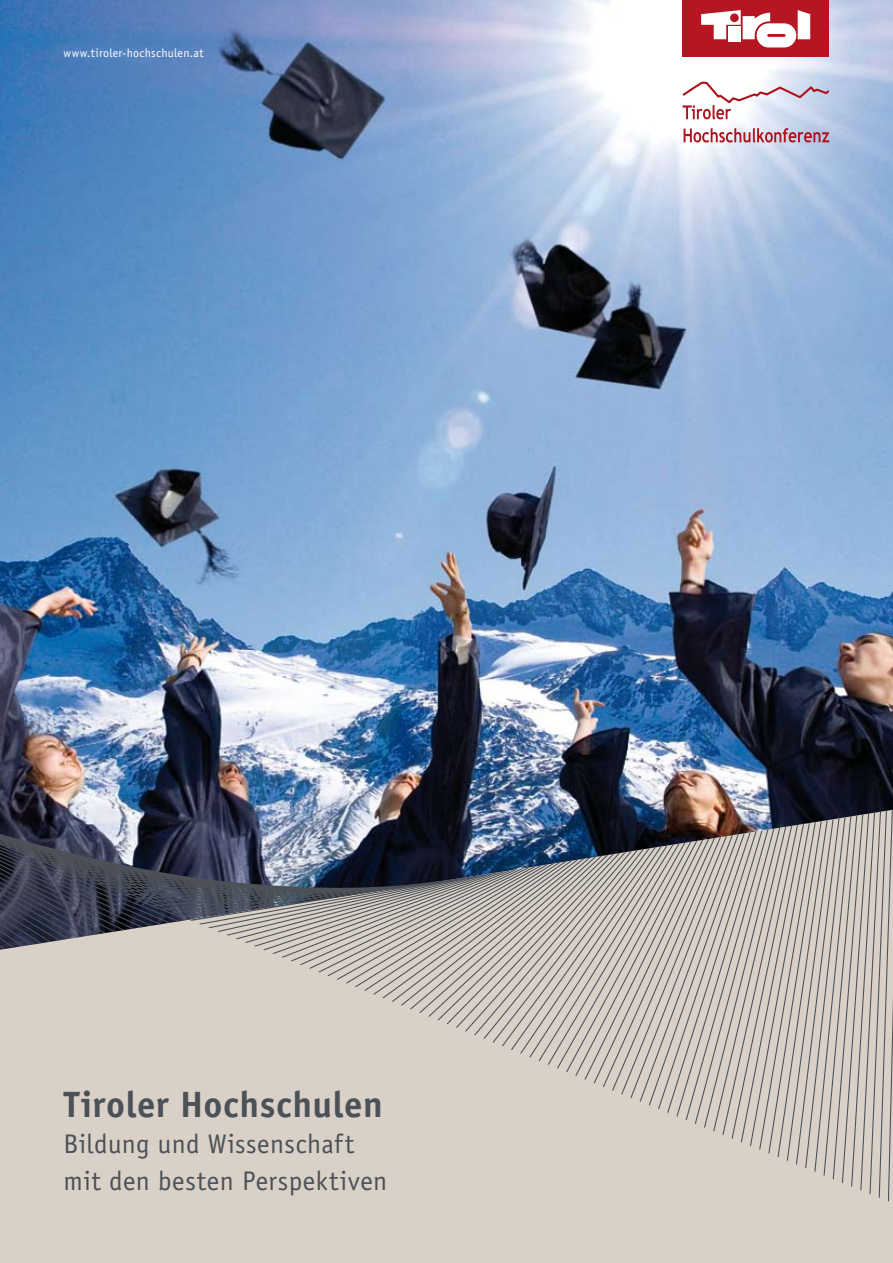
<style>
.page{position:relative;width:893px;height:1263px;background:#fff}
.page>*{position:absolute;margin:0;border:0;box-sizing:border-box;transform-origin:0 0}
.t1{font:700 36.75px "Officina Sans LT";letter-spacing:.015em;color:#4c5157}
.t2{font:27px/36.2px "Officina Sans LT";letter-spacing:.015em;color:#4c5157}
.t3{font:12px "Officina Sans LT";letter-spacing:.02em;color:#fff}
</style>
<div class="page">
<img style="left:0;top:0;width:893px;height:480px">
<div style="left:0;top:1212px;width:893px;height:51px;background:#d9d1c8"></div>
<div style="left:682px;top:0;width:147px;height:57px;background:#b51621"></div>
<svg style="left:701px;top:10px;width:109px;height:37px"></svg>
<img style="left:0;top:480px;width:893px;height:732px">
<svg style="left:684px;top:128px;width:145px;height:15px;background:#cd9da9"></svg>
<svg style="left:682px;top:81px;width:147px;height:38px"></svg>
<p class="t3" style="left:64px;top:45px;width:141px">www.tiroler-hochschulen.at</p>
<h1 class="t1" style="left:64px;top:1082px;width:321px">Tiroler Hochschulen</h1>
<p class="t2" style="left:64px;top:1126px;width:325px">Bildung und Wissenschaft mit den besten Perspektiven</p>
</div>
